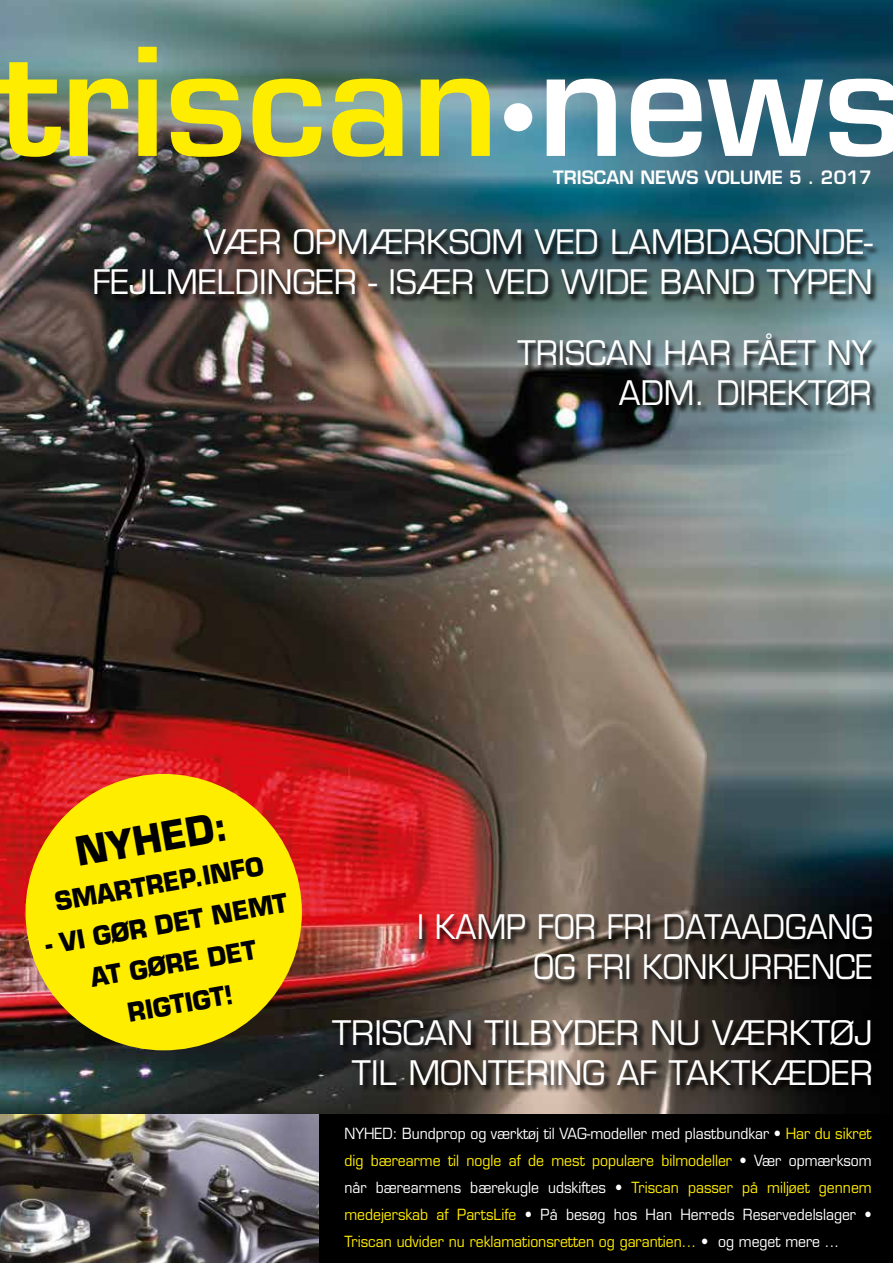
<style>
.page{position:relative;width:893px;height:1263px;background:#fff}
.page>*{position:absolute;margin:0;border:0;box-sizing:border-box;transform-origin:0 0}
.t1{font:600 145.5px "Eurostile LT Std";color:#ffed00}
.t2{font:700 39px "Eurostile LT Std";color:#000;scale:.94 1}
.t3{font:33px/39.6px "Eurostile LT Std";color:#fff;text-align:right}
.t4{font:33px/39.6px "Eurostile LT Std";color:#fff;text-align:right;scale:.93 1}
.t5{font:33px/39.6px "Eurostile LT Std";color:#fff;text-align:right;scale:.96 1}
.t6{font:700 25.5px/40.5px "Eurostile LT Std";color:#000;text-align:center;scale:.94 1}
.t7{font:600 18px "Eurostile LT Std";color:#fff}
.t8{font:15px/27px "Eurostile LT Std";color:#ffed00;text-align:justify;scale:.93 1}
.s1{font-size:75px;color:#fff}
.s2{color:#fff}
</style>
<div class="page">
<img style="left:0;top:0;width:893px;height:1114px">
<div style="left:317px;top:1114px;width:576px;height:149px;background:#000"></div>
<img style="left:0;top:1114px;width:319px;height:149px">
<svg style="left:93px;top:230px;width:787px;height:74px"></svg>
<svg style="left:516px;top:334px;width:363px;height:80px"></svg>
<svg style="left:332px;top:1020px;width:548px;height:74px"></svg>
<svg style="left:418px;top:915px;width:461px;height:73px"></svg>
<div style="left:26px;top:774px;width:276px;height:276px;background:#ffed00;border-radius:50%"></div>
<h1 class="t1" style="left:0;top:11px;width:906px">triscan<span class="s1">•</span><span class="s2">news</span></h1>
<p class="t7" style="left:553px;top:166px;width:320px">TRISCAN NEWS VOLUME 5 . 2017</p>
<h3 class="t3" style="left:93px;top:223px;width:782px">VÆR OPMÆRKSOM VED LAMBDASONDE-<br>FEJLMELDINGER - ISÆR VED WIDE BAND TYPEN</h3>
<h3 class="t5" style="left:517px;top:333px;width:371px">TRISCAN HAR FÅET NY<br>ADM. DIREKTØR</h3>
<h2 class="t2" style="left:72px;top:829px;width:165px;rotate:-10deg">NYHED:</h2>
<h3 class="t6" style="left:52px;top:882px;width:227px;rotate:-10deg">SMARTREP.INFO</h3>
<h3 class="t6" style="left:42px;top:925px;width:263px;rotate:-10deg">- VI GØR DET NEMT<br>AT GØRE DET<br>RIGTIGT!</h3>
<h3 class="t4" style="left:417px;top:907px;width:491px">I KAMP FOR FRI DATAADGANG<br>OG FRI KONKURRENCE</h3>
<h3 class="t3" style="left:332px;top:1014px;width:542px">TRISCAN TILBYDER NU VÆRKTØJ<br>TIL MONTERING AF TAKTKÆDER</h3>
<p class="t8" style="left:344px;top:1120px;width:568px"><span class="s2">NYHED: Bundprop og værktøj til VAG-modeller med plastbundkar •</span> Har du sikret dig bærearme til nogle af de mest populære bilmodeller <span class="s2">• Vær opmærksom når bærearmens bærekugle udskiftes •</span> Triscan passer på miljøet gennem medejerskab af PartsLife <span class="s2">• På besøg hos Han Herreds Reservedelslager • </span>Triscan udvider nu reklamationsretten og garantien... <span class="s2">• og meget mere ...</span></p>
</div>
